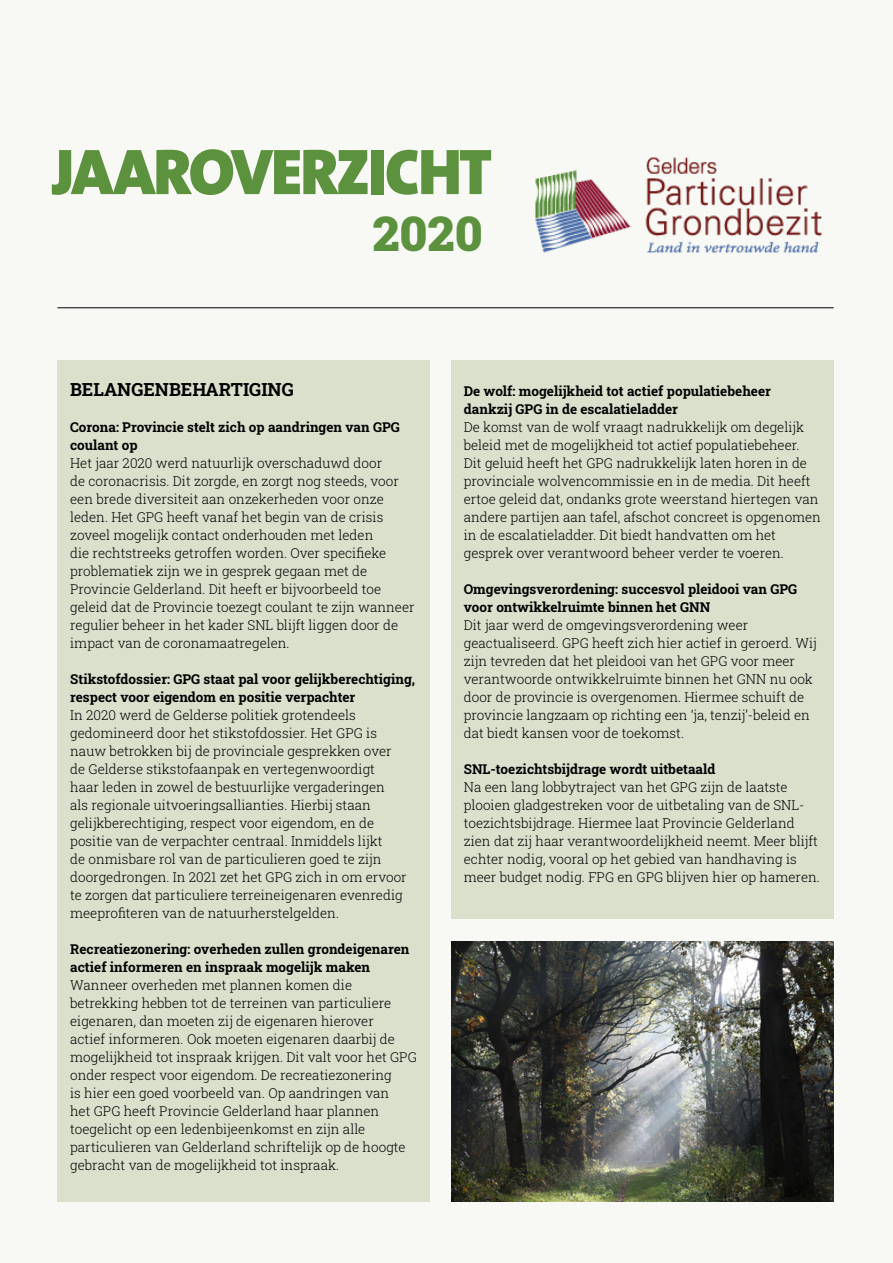
<style>
.page{position:relative;width:893px;height:1263px;background:#f8f9f5}
.page>*{position:absolute;margin:0;border:0;box-sizing:border-box;transform-origin:0 0}
.t1{font:900 65.25px "The Sans B9";letter-spacing:-.03em;color:#5c913d}
.t2{font:900 48.9px "Roboto Slab";color:#5c913d}
.t3{font:700 18px "Roboto Slab";color:#000}
.t4{font:300 13.5px/18px "Roboto Slab";color:#000}
.t5{font:700 13.5px/18px "Roboto Slab";color:#000}
</style>
<div class="page">
<hr style="left:57px;top:307px;width:777px;height:1px;background:#000">
<img style="left:535px;top:157px;width:287px;height:96px">
<div style="left:57px;top:360px;width:373px;height:841px;background:#dae0cc"></div>
<div style="left:451px;top:360px;width:383px;height:558px;background:#dae0cc"></div>
<img style="left:451px;top:942px;width:383px;height:259px">
<h1 class="t1" style="left:52px;top:137px;width:442px">JAAROVERZICHT</h1>
<h2 class="t2" style="left:372px;top:200px;width:112px">2020</h2>
<h3 class="t3" style="left:70px;top:377px;width:225px">BELANGENBEHARTIGING</h3>
<p class="t5" style="left:70px;top:418px;width:331px">Corona: Provincie stelt zich op aandringen van GPG coulant op</p>
<p class="t4" style="left:70px;top:454px;width:346px">Het jaar 2020 werd natuurlijk overschaduwd door<br>de coronacrisis. Dit zorgde, en zorgt nog steeds, voor een brede diversiteit aan onzekerheden voor onze leden. Het GPG heeft vanaf het begin van de crisis zoveel mogelijk contact onderhouden met leden<br>die rechtstreeks getroffen worden. Over specifieke problematiek zijn we in gesprek gegaan met de Provincie Gelderland. Dit heeft er bijvoorbeeld toe geleid dat de Provincie toezegt coulant te zijn wanneer regulier beheer in het kader SNL blijft liggen door de impact van de coronamaatregelen.</p>
<p class="t5" style="left:70px;top:670px;width:347px">Stikstofdossier: GPG staat pal voor gelijkberechtiging, respect voor eigendom en positie verpachter</p>
<p class="t4" style="left:70px;top:706px;width:338px">In 2020 werd de Gelderse politiek grotendeels gedomineerd door het stikstofdossier. Het GPG is nauw betrokken bij de provinciale gesprekken over de Gelderse stikstofaanpak en vertegenwoordigt haar leden in zowel de bestuurlijke vergaderingen<br>als regionale uitvoeringsallianties. Hierbij staan gelijkberechtiging, respect voor eigendom, en de positie van de verpachter centraal. Inmiddels lijkt<br>de onmisbare rol van de particulieren goed te zijn doorgedrongen. In 2021 zet het GPG zich in om ervoor te zorgen dat particuliere terreineigenaren evenredig meeprofiteren van de natuurherstelgelden.</p>
<p class="t5" style="left:70px;top:940px;width:341px">Recreatiezonering: overheden zullen grondeigenaren actief informeren en inspraak mogelijk maken</p>
<p class="t4" style="left:70px;top:976px;width:348px">Wanneer overheden met plannen komen die betrekking hebben tot de terreinen van particuliere eigenaren, dan moeten zij de eigenaren hierover<br>actief informeren. Ook moeten eigenaren daarbij de mogelijkheid tot inspraak krijgen. Dit valt voor het GPG onder respect voor eigendom. De recreatiezonering<br>is hier een goed voorbeeld van. Op aandringen van<br>het GPG heeft Provincie Gelderland haar plannen toegelicht op een ledenbijeenkomst en zijn alle particulieren van Gelderland schriftelijk op de hoogte gebracht van de mogelijkheid tot inspraak.</p>
<p class="t5" style="left:464px;top:382px;width:309px">De wolf: mogelijkheid tot actief populatiebeheer dankzij GPG in de escalatieladder</p>
<p class="t4" style="left:464px;top:418px;width:359px">De komst van de wolf vraagt nadrukkelijk om degelijk beleid met de mogelijkheid tot actief populatiebeheer.<br>Dit geluid heeft het GPG nadrukkelijk laten horen in de provinciale wolvencommissie en in de media. Dit heeft ertoe geleid dat, ondanks grote weerstand hiertegen van andere partijen aan tafel, afschot concreet is opgenomen in de escalatieladder. Dit biedt handvatten om het gesprek over verantwoord beheer verder te voeren.</p>
<p class="t5" style="left:464px;top:580px;width:335px">Omgevingsverordening: succesvol pleidooi van GPG voor ontwikkelruimte binnen het GNN</p>
<p class="t4" style="left:464px;top:616px;width:354px">Dit jaar werd de omgevingsverordening weer geactualiseerd. GPG heeft zich hier actief in geroerd. Wij zijn tevreden dat het pleidooi van het GPG voor meer verantwoorde ontwikkelruimte binnen het GNN nu ook door de provincie is overgenomen. Hiermee schuift de provincie langzaam op richting een ‘ja, tenzij’-beleid en dat biedt kansen voor de toekomst.</p>
<p class="t5" style="left:464px;top:760px;width:253px">SNL-toezichtsbijdrage wordt uitbetaald</p>
<p class="t4" style="left:464px;top:778px;width:358px">Na een lang lobbytraject van het GPG zijn de laatste plooien gladgestreken voor de uitbetaling van de SNL&shy;toezichtsbijdrage. Hiermee laat Provincie Gelderland zien dat zij haar verantwoordelijkheid neemt. Meer blijft echter nodig, vooral op het gebied van handhaving is meer budget nodig. FPG en GPG blijven hier op hameren.</p>
</div>
